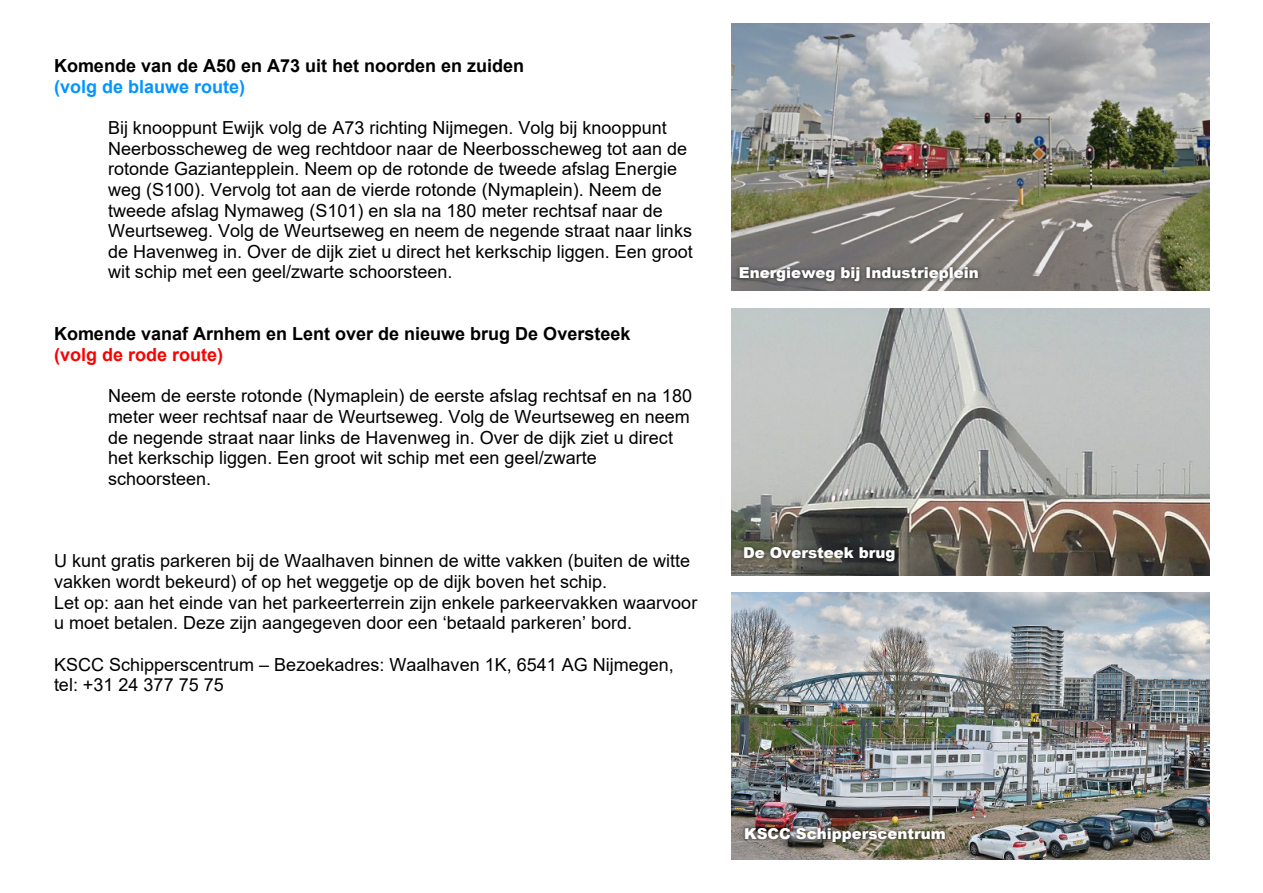
<style>
.page{position:relative;width:1263px;height:893px;background:#fff}
.page>*{position:absolute;margin:0;border:0;box-sizing:border-box;transform-origin:0 0}
.t1{font:18px/20.7px "Arial";color:#000}
.t2{font:700 18px "Arial";color:#000}
.t3{font:700 18px "Arial";color:#0494ff}
.t4{font:700 18px "Arial";color:#fa0200}
.t5{font:900 15px "Arial";color:#fff}
</style>
<div class="page">
<img style="left:731px;top:24px;width:479px;height:267px">
<img style="left:731px;top:308px;width:479px;height:267px">
<img style="left:731px;top:592px;width:479px;height:267px">
<img style="left:733px;top:256px;width:258px;height:33px">
<img style="left:737px;top:536px;width:170px;height:33px">
<img style="left:738px;top:817px;width:220px;height:32px">
<p class="t2" style="left:54px;top:59px;width:472px">Komende van de A50 en A73 uit het noorden en zuiden</p>
<p class="t3" style="left:54px;top:80px;width:193px">(volg de blauwe route)</p>
<p class="t1" style="left:108px;top:119px;width:586px">Bij knooppunt Ewijk volg de A73 richting Nijmegen. Volg bij knooppunt Neerbosscheweg de weg rechtdoor naar de Neerbosscheweg tot aan de rotonde Gaziantepplein. Neem op de rotonde de tweede afslag Energie weg (S100). Vervolg tot aan de vierde rotonde (Nymaplein). Neem de tweede afslag Nymaweg (S101) en sla na 180 meter rechtsaf naar de Weurtseweg. Volg de Weurtseweg en neem de negende straat naar links de Havenweg in. Over de dijk ziet u direct het kerkschip liggen. Een groot wit schip met een geel/zwarte schoorsteen.</p>
<p class="t2" style="left:54px;top:327px;width:578px">Komende vanaf Arnhem en Lent over de nieuwe brug De Oversteek</p>
<p class="t4" style="left:54px;top:348px;width:171px">(volg de rode route)</p>
<p class="t1" style="left:108px;top:387px;width:585px">Neem de eerste rotonde (Nymaplein) de eerste afslag rechtsaf en na 180 meter weer rechtsaf naar de Weurtseweg. Volg de Weurtseweg en neem de negende straat naar links de Havenweg in. Over de dijk ziet u direct het kerkschip liggen. Een groot wit schip met een geel/zwarte schoorsteen.</p>
<p class="t1" style="left:54px;top:552px;width:645px">U kunt gratis parkeren bij de Waalhaven binnen de witte vakken (buiten de witte vakken wordt bekeurd) of op het weggetje op de dijk boven het schip.<br>Let op: aan het einde van het parkeerterrein zijn enkele parkeervakken waarvoor u moet betalen. Deze zijn aangegeven door een ‘betaald parkeren’ bord.</p>
<p class="t1" style="left:54px;top:656px;width:621px">KSCC Schipperscentrum – Bezoekadres: Waalhaven 1K, 6541 AG Nijmegen, tel: +31 24 377 75 75</p>
<p class="t5" style="left:739px;top:268px;width:241px">Energieweg bij Industrieplein</p>
<p class="t5" style="left:743px;top:548px;width:154px">De Oversteek brug</p>
<p class="t5" style="left:744px;top:828px;width:203px">KSCC Schipperscentrum</p>
</div>
